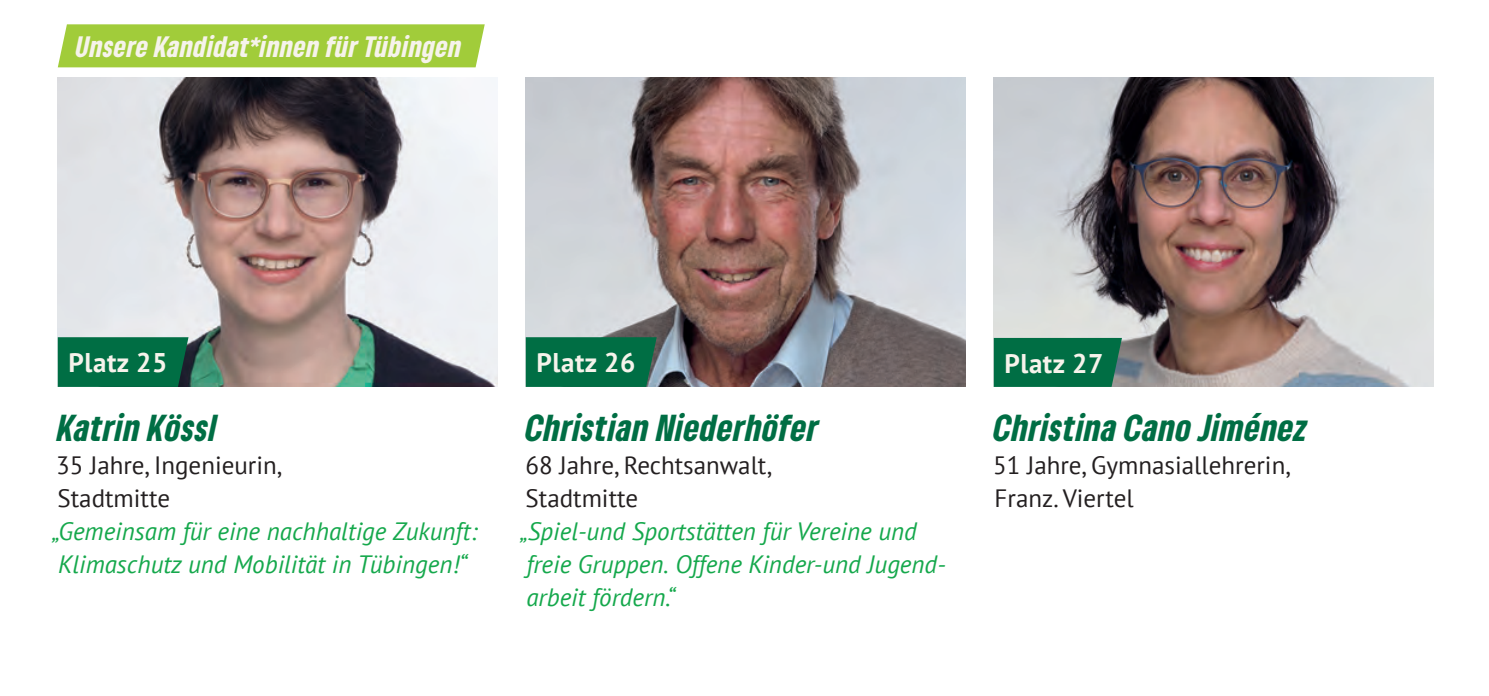
<style>
.page{position:relative;width:1489px;height:696px;background:#fff}
.page>*{position:absolute;margin:0;border:0;box-sizing:border-box;transform-origin:0 0}
.t1{font:italic 900 condensed 35px "Gruene Type";letter-spacing:.02em;color:#006e44}
.t2{font:italic 900 condensed 27.5px "Gruene Type";letter-spacing:.025em;color:#f6f3eb}
.t3{font:700 27px "PT Sans";letter-spacing:.02em;color:#f6f3eb}
.t4{font:italic 25px/33px "PT Sans";color:#15a84c}
.t5{font:25px/33px "PT Sans";color:#231f20}
.s1{font-style:inherit}
</style>
<div class="page">
<img style="left:58px;top:77px;width:439px;height:309px">
<img style="left:993px;top:77px;width:440px;height:309px">
<img style="left:525px;top:77px;width:440px;height:309px">
<div style="left:525px;top:337px;width:131px;height:49px;background:#006e44"></div>
<div style="left:993px;top:337px;width:128px;height:49px;background:#006e44"></div>
<div style="left:57px;top:337px;width:131px;height:49px;background:#006e44"></div>
<div style="left:58px;top:24px;width:426px;height:43px;background:#a1cc3a"></div>
<p class="t2" style="left:76px;top:28px;width:387px">Unsere Kandidat*innen für Tübingen</p>
<p class="t3" style="left:69px;top:344px;width:100px">Platz 25</p>
<p class="t3" style="left:536px;top:344px;width:100px">Platz 26</p>
<p class="t3" style="left:1004px;top:345px;width:100px">Platz 27</p>
<h1 class="t1" style="left:57px;top:404px;width:161px">Katrin Kössl</h1>
<h1 class="t1" style="left:525px;top:404px;width:294px">Christian Niederhöfer</h1>
<h1 class="t1" style="left:993px;top:404px;width:315px">Christina Cano Jiménez</h1>
<p class="t5" style="left:56px;top:447px;width:227px">35 Jahre, Ingenieurin,<br>Stadtmitte</p>
<p class="t4" style="left:52px;top:513px;width:427px">„Gemeinsam für eine nachhaltige Zukunft:<br>Klimaschutz und Mobilität in Tübingen!“</p>
<p class="t5" style="left:525px;top:447px;width:248px">68 Jahre, Rechtsanwalt,<br>Stadtmitte</p>
<p class="t4" style="left:519px;top:513px;width:427px">„Spiel-und Sportstätten für Vereine und freie Gruppen. <span class="s1">O</span>ffene Kinder-und Jugend&shy;arbeit fördern.“</p>
<p class="t5" style="left:993px;top:447px;width:298px">51 Jahre, Gymnasiallehrerin,<br>Franz. Viertel</p>
</div>
